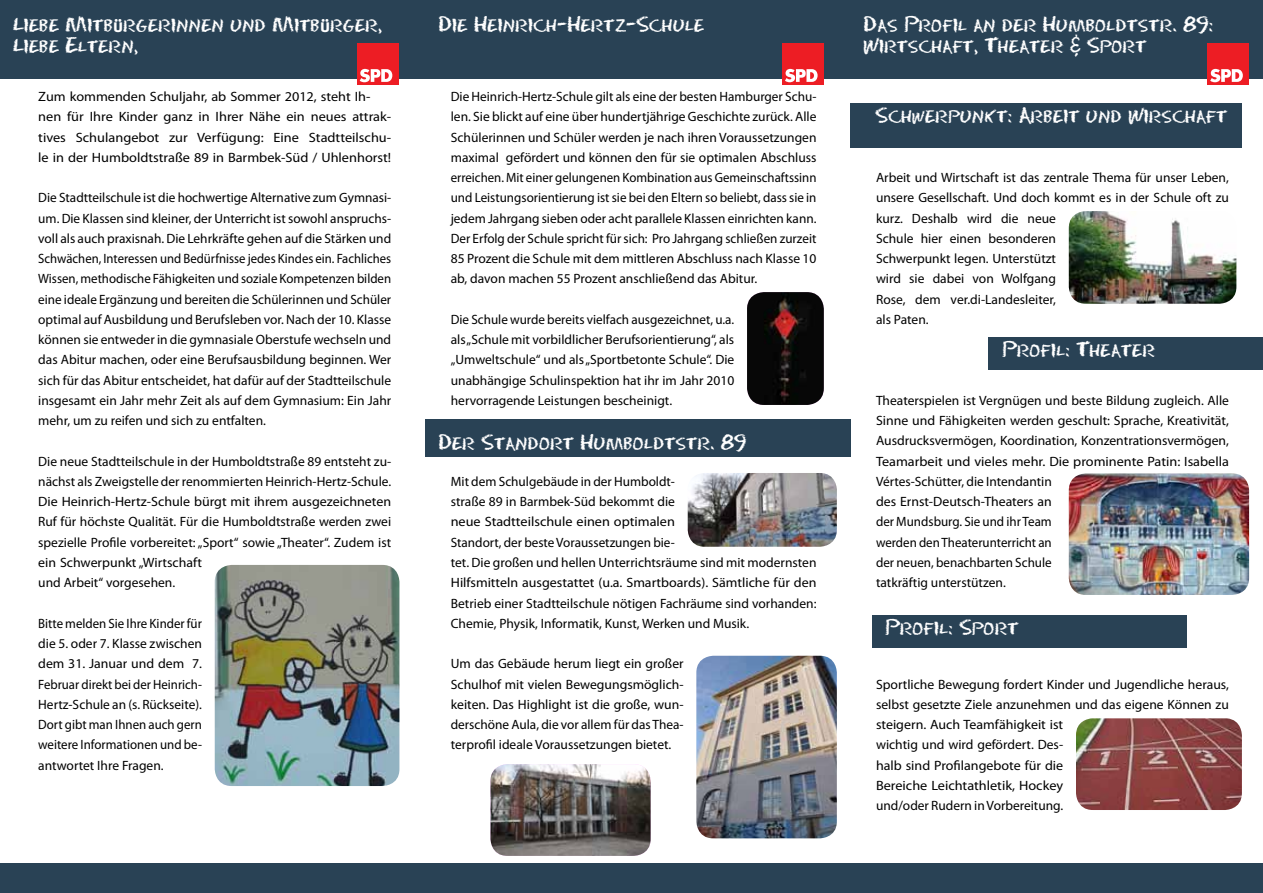
<style>
.page{position:relative;width:1263px;height:893px;background:#fff}
.page>*{position:absolute;margin:0;border:0;box-sizing:border-box;transform-origin:0 0}
.t1{font:18px/21.6px "Chalk Dust Regular SWFTE";color:#fff}
.t2{font:13.5px/20.2px "Myriad Pro";color:#000}
.t3{font:13.5px/20.2px "Myriad Pro";color:#000;text-align:justify;scale:.95 1}
.t4{font:13.5px/20.2px "Myriad Pro";color:#000;scale:1.05 1}
.s1{font-family:"Meta Bold Caps"}
</style>
<div class="page">
<div style="left:0;top:0;width:1263px;height:78px;background:#294255"></div>
<div style="left:0;top:863px;width:1263px;height:30px;background:#294255"></div>
<div style="left:425px;top:419px;width:425px;height:37px;background:#294255"></div>
<div style="left:850px;top:103px;width:392px;height:44px;background:#294255"></div>
<div style="left:872px;top:615px;width:314px;height:33px;background:#294255"></div>
<div style="left:357px;top:44px;width:42px;height:41px;background:#ed1d24"></div>
<svg style="left:360px;top:69px;width:32px;height:13px"></svg>
<div style="left:782px;top:44px;width:42px;height:41px;background:#ed1d24"></div>
<svg style="left:785px;top:69px;width:32px;height:13px"></svg>
<div style="left:1208px;top:44px;width:41px;height:41px;background:#ed1d24"></div>
<svg style="left:1210px;top:69px;width:33px;height:13px"></svg>
<img style="left:1069px;top:211px;width:167px;height:93px">
<img style="left:1069px;top:473px;width:180px;height:122px">
<div style="left:989px;top:337px;width:274px;height:33px;background:#294255"></div>
<img style="left:1076px;top:718px;width:166px;height:92px">
<img style="left:747px;top:292px;width:77px;height:113px">
<img style="left:688px;top:473px;width:149px;height:74px">
<img style="left:490px;top:764px;width:161px;height:92px">
<img style="left:215px;top:565px;width:184px;height:221px">
<img style="left:696px;top:656px;width:141px;height:182px">
<h1 class="t1" style="left:13px;top:13px;width:371px">Liebe Mitb<span class="s1">ü</span>rgerinnen und Mitb<span class="s1">ü</span>rger,<br>Liebe Eltern,</h1>
<p class="t4" style="left:38px;top:86px;width:338px">Zum kommenden Schuljahr, ab Sommer 2012, steht Ih&shy;nen für Ihre Kinder ganz in Ihrer Nähe ein neues attrak&shy;tives Schulangebot zur Verfügung: Eine Stadtteilschu&shy;le in der Humboldtstraße 89 in Barmbek-Süd / Uhlenhorst!</p>
<p class="t2" style="left:38px;top:188px;width:354px;text-align:justify">Die Stadtteilschule ist die hochwertige Alternative zum Gymnasi&shy;um. Die Klassen sind kleiner, der Unterricht ist sowohl anspruchs&shy;voll als auch praxisnah. Die Lehrkräfte gehen auf die Stärken und Schwächen, Interessen und Bedürfnisse jedes Kindes ein. Fachliches Wissen, methodische Fähigkeiten und soziale Kompetenzen bilden eine ideale Ergänzung und bereiten die Schülerinnen und Schüler optimal auf Ausbildung und Berufsleben vor. Nach der 10. Klasse können sie entweder in die gymnasiale Oberstufe wechseln und das Abitur machen, oder eine Berufsausbildung beginnen. Wer sich für das Abitur entscheidet, hat dafür auf der Stadtteilschule insgesamt ein Jahr mehr Zeit als auf dem Gymnasium: Ein Jahr mehr, um zu reifen und sich zu entfalten.</p>
<p class="t2" style="left:38px;top:451px;width:354px">Die neue Stadtteilschule in der Humboldtstraße 89 entsteht zu&shy;nächst als Zweigstelle der renommierten Heinrich-Hertz-Schule.<br>Die Heinrich-Hertz-Schule bürgt mit ihrem ausgezeichneten Ruf für höchste Qualität. Für die Humboldtstraße werden zwei spezielle Profile vorbereitet: „Sport“ sowie „Theater“. Zudem ist ein Schwerpunkt „Wirtschaft<br>und Arbeit“ vorgesehen.</p>
<p class="t3" style="left:38px;top:613px;width:174px">Bitte melden Sie Ihre Kinder für die 5. oder 7. Klasse zwischen dem 31. Januar und dem 7.<br>Februar direkt bei der Heinrich-Hertz-Schule an (s. Rückseite).<br>Dort gibt man Ihnen auch gern weitere Informationen und be&shy;antwortet Ihre Fragen.</p>
<h1 class="t1" style="left:438px;top:13px;width:268px">Die Heinrich-Hertz-Schule</h1>
<p class="t2" style="left:451px;top:86px;width:367px;text-align:justify">Die Heinrich-Hertz-Schule gilt als eine der besten Hamburger Schu&shy;len. Sie blickt auf eine über hundertjährige Geschichte zurück. Alle Schülerinnen und Schüler werden je nach ihren Voraussetzungen maximal gefördert und können den für sie optimalen Abschluss erreichen. Mit einer gelungenen Kombination aus Gemeinschaftssinn und Leistungsorientierung ist sie bei den Eltern so beliebt, dass sie in jedem Jahrgang sieben oder acht parallele Klassen einrichten kann.<br>Der Erfolg der Schule spricht für sich: Pro Jahrgang schließen zurzeit 85 Prozent die Schule mit dem mittleren Abschluss nach Klasse 10 ab, davon machen 55 Prozent anschließend das Abitur.</p>
<p class="t2" style="left:451px;top:309px;width:285px;text-align:justify">Die Schule wurde bereits vielfach ausgezeichnet, u.a. als „Schule mit vorbildlicher Berufsorientierung“, als „Umweltschule“ und als „Sportbetonte Schule“. Die unabhängige Schulinspektion hat ihr im Jahr 2010 hervorragende Leistungen bescheinigt.</p>
<h1 class="t1" style="left:438px;top:432px;width:310px">Der Standort Humboldtstr. 89</h1>
<p class="t2" style="left:451px;top:471px;width:367px">Mit dem Schulgebäude in der Humboldt-<br>straße 89 in Barmbek-Süd bekommt die<br>neue Stadtteilschule einen optimalen<br>Standort, der beste Voraussetzungen bie-<br>tet. Die großen und hellen Unterrichtsräume sind mit modernsten Hilfsmitteln ausgestattet (u.a. Smartboards). Sämtliche für den Betrieb einer Stadtteilschule nötigen Fachräume sind vorhanden:<br>Chemie, Physik, Informatik, Kunst, Werken und Musik.</p>
<p class="t2" style="left:451px;top:653px;width:234px;text-align:justify">Um das Gebäude herum liegt ein großer Schulhof mit vielen Bewegungsmöglich&shy;keiten. Das Highlight ist die große, wun&shy;derschöne Aula, die vor allem für das Thea&shy;terprofil ideale Voraussetzungen bietet.</p>
<h1 class="t1" style="left:863px;top:13px;width:351px">Das Profil an der Humboldtstr. 89:<br>Wirtschaft, Theater &amp; Sport</h1>
<h1 class="t1" style="left:875px;top:104px;width:354px">Schwerpunkt: Arbeit und Wirschaft</h1>
<p class="t2" style="left:876px;top:167px;width:354px">Arbeit und Wirtschaft ist das zentrale Thema für unser Leben, unsere Gesellschaft. Und doch kommt es in der Schule oft zu kurz. Deshalb wird die neue<br>Schule hier einen besonderen<br>Schwerpunkt legen. Unterstützt<br>wird sie dabei von Wolfgang<br>Rose, dem ver.di-Landesleiter,<br>als Paten.</p>
<h1 class="t1" style="left:1002px;top:338px;width:154px">Profil: Theater</h1>
<p class="t2" style="left:876px;top:390px;width:354px">Theaterspielen ist Vergnügen und beste Bildung zugleich. Alle Sinne und Fähigkeiten werden geschult: Sprache, Kreativität, Ausdrucksvermögen, Koordination, Konzentrationsvermögen, Teamarbeit und vieles mehr. Die prominente Patin: Isabella Vértes-Schütter, die Intendantin<br>des Ernst-Deutsch-Theaters an<br>der Mundsburg. Sie und ihr Team<br>werden den Theaterunterricht an<br>der neuen, benachbarten Schule<br>tatkräftig unterstützen.</p>
<h1 class="t1" style="left:885px;top:616px;width:135px">Profil: Sport</h1>
<p class="t2" style="left:876px;top:674px;width:354px">Sportliche Bewegung fordert Kinder und Jugendliche heraus, selbst gesetzte Ziele anzunehmen und das eigene Können zu steigern. Auch Teamfähigkeit ist<br>wichtig und wird gefördert. Des-<br>halb sind Profilangebote für die<br>Bereiche Leichtathletik, Hockey<br>und/oder Rudern in Vorbereitung.</p>
</div>
